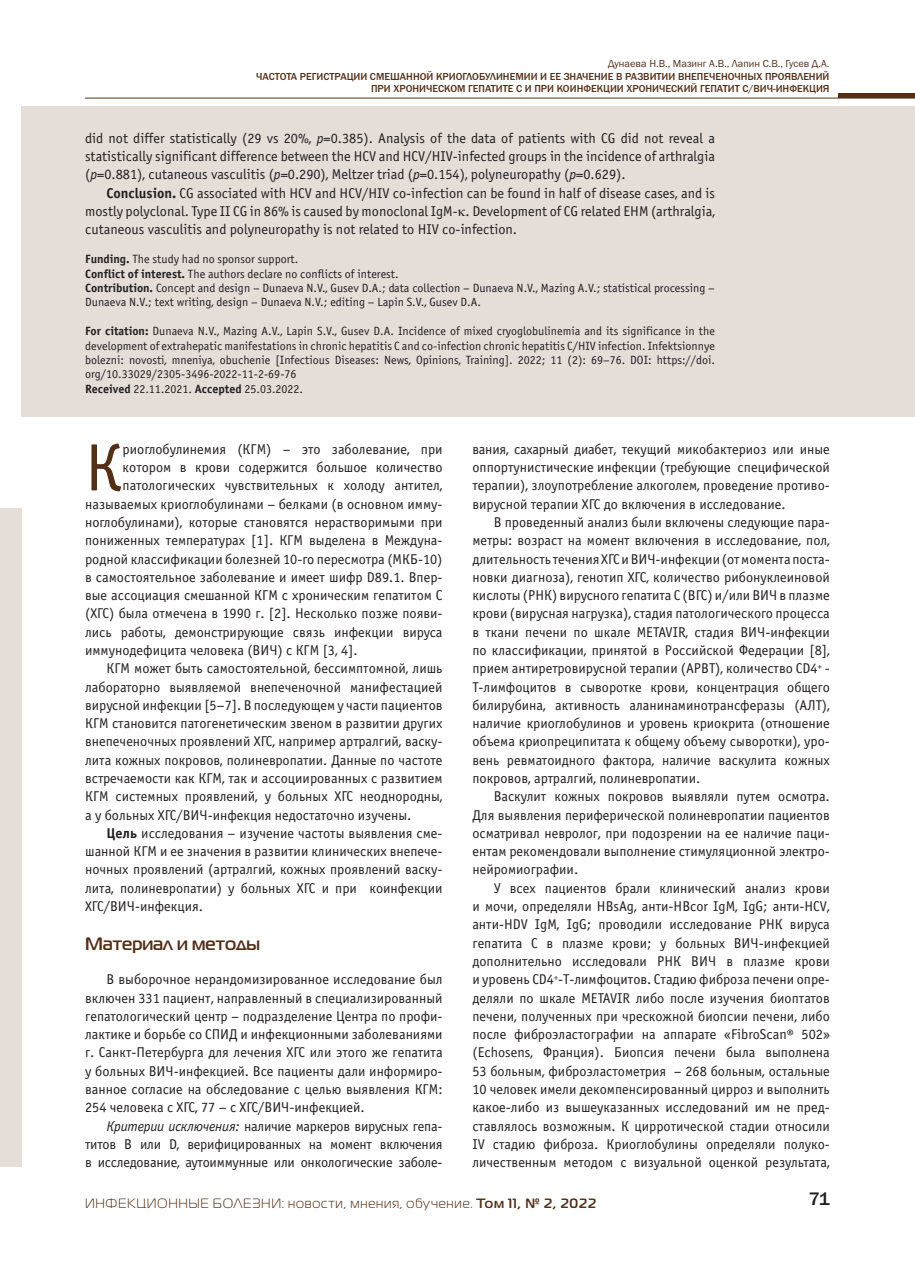
<style>
.page{position:relative;width:915px;height:1276px;background:#fff}
.page>*{position:absolute;margin:0;border:0;box-sizing:border-box;transform-origin:0 0}
.t1{font:67.05px "Officina Sans C";color:#532f18}
.t2{font:500 18.75px "Franklin Gothic";color:#231f20}
.t3{font:700 18px "Magistral C";color:#532f18}
.t4{font:14.25px/18.3px "Officina Sans C";color:#231f20;text-align:justify}
.t5{font:13.5px "Magistral C";letter-spacing:.055em;color:#532f18}
.t6{font:12px/14.4px "Officina Sans C";color:#231f20}
.t7{font:500 10.5px/12.6px "Franklin Gothic";color:#532f18;text-align:right}
.t8{font:10.5px "Franklin Gothic";color:#532f18}
.s1{font-style:italic}
.s2{font-weight:700}
</style>
<div class="page">
<hr style="left:85px;top:98px;width:829px;height:1px;background:#6b4b33">
<hr style="left:837px;top:94px;width:77px;height:4px;background:#532f18">
<div style="left:0;top:509px;width:21px;height:658px;background:#e5ded8"></div>
<div style="left:21px;top:106px;width:893px;height:311px;background:#e5ded8"></div>
<p class="t8" style="left:608px;top:60px;width:223px">Дунаева Н.В., Мазинг А.В., Лапин С.В., Гусев Д.А.</p>
<p class="t7" style="left:256px;top:70px;width:574px">ЧАСТОТА РЕГИСТРАЦИИ СМЕШАННОЙ КРИОГЛОБУЛИНЕМИИ И ЕЕ ЗНАЧЕНИЕ В РАЗВИТИИ ВНЕПЕЧЕНОЧНЫХ ПРОЯВЛЕНИЙ<br>ПРИ ХРОНИЧЕСКОМ ГЕПАТИТЕ С И ПРИ КОИНФЕКЦИИ ХРОНИЧЕСКИЙ ГЕПАТИТ С/ВИЧ-ИНФЕКЦИЯ</p>
<p class="t4" style="left:85px;top:130px;width:631px">did not differ statistically (29 vs 20%, <span class="s1">p</span>=0.385). Analysis of the data of patients with CG did not reveal a statistically significant difference between the HCV and HCV/HIV-infected groups in the incidence of arthralgia (<span class="s1">p</span>=0.881), cutaneous vasculitis (<span class="s1">p</span>=0.290), Meltzer triad (<span class="s1">p</span>=0.154), polyneuropathy (<span class="s1">p</span>=0.629).</p>
<p class="t4" style="left:85px;top:185px;width:631px;text-indent:21px"><span class="s2">Conclusion.</span> CG associated with HCV and HCV/HIV co-infection can be found in half of disease cases, and is mostly polyclonal. Type II CG in 86% is caused by monoclonal IgM- . Development of CG related EHM (arthralgia, cutaneous vasculitis and polyneuropathy is not related to HIV co-infection.</p>
<p class="t6" style="left:85px;top:253px;width:631px"><span class="s2">Funding.</span> The study had no sponsor support.<br><span class="s2">Conflict of interest.</span> The authors declare no conflicts of interest.<br><span class="s2">Contribution.</span> Concept and design – Dunaeva N.V., Gusev D.A.; data collection – Dunaeva N.V., Mazing A.V.; statistical processing – Dunaeva N.V.; text writing, design – Dunaeva N.V.; editing – Lapin S.V., Gusev D.A.</p>
<p class="t6" style="left:85px;top:325px;width:631px"><span class="s2">For citation:</span> Dunaeva N.V., Mazing A.V., Lapin S.V., Gusev D.A. Incidence of mixed cryoglobulinemia and its significance in the development of extrahepatic manifestations in chronic hepatitis C and co-infection chronic hepatitis C/HIV infection. Infektsionnye bolezni: novosti, mneniya, obuchenie [Infectious Diseases: News, Opinions, Training]. 2022; 11 (2): 69–76. DOI: https://doi. org/10.33029/2305-3496-2022-11-2-69-76<br><span class="s2">Received</span> 22.11.2021. <span class="s2">Accepted</span> 25.03.2022.</p>
<h1 class="t1" style="left:85px;top:443px;width:39px">К</h1>
<p class="t4" style="left:123px;top:441px;width:321px">риоглобулинемия (КГМ) – это заболевание, при</p>
<p class="t4" style="left:123px;top:459px;width:321px">котором в крови содержится большое количество</p>
<p class="t4" style="left:123px;top:478px;width:321px">патологических чувствительных к холоду антител,</p>
<p class="t4" style="left:85px;top:496px;width:359px">называемых криоглобулинами – белками (в основном имму-</p>
<p class="t4" style="left:85px;top:514px;width:359px">ноглобулинами), которые становятся нерастворимыми при</p>
<p class="t4" style="left:85px;top:532px;width:359px">пониженных температурах [1]. КГМ выделена в Междуна-</p>
<p class="t4" style="left:85px;top:551px;width:359px">родной классификации болезней 10-го пересмотра (МКБ-10)</p>
<p class="t4" style="left:85px;top:569px;width:359px">в самостоятельное заболевание и имеет шифр D89.1. Впер-</p>
<p class="t4" style="left:85px;top:587px;width:359px">вые ассоциация смешанной КГМ с хроническим гепатитом С</p>
<p class="t4" style="left:85px;top:606px;width:359px">(ХГС) была отмечена в 1990 г. [2]. Несколько позже появи-</p>
<p class="t4" style="left:85px;top:624px;width:359px">лись работы, демонстрирующие связь инфекции вируса</p>
<p class="t4" style="left:85px;top:642px;width:274px">иммунодефицита человека (ВИЧ) с КГМ [3, 4].</p>
<p class="t4" style="left:106px;top:660px;width:337px">КГМ может быть самостоятельной, бессимптомной, лишь</p>
<p class="t4" style="left:85px;top:679px;width:359px">лабораторно выявляемой внепеченочной манифестацией</p>
<p class="t4" style="left:85px;top:697px;width:359px">вирусной инфекции [5–7]. В последующем у части пациентов</p>
<p class="t4" style="left:85px;top:715px;width:359px">КГМ становится патогенетическим звеном в развитии других</p>
<p class="t4" style="left:85px;top:734px;width:359px">внепеченочных проявлений ХГС, например артралгий, васку-</p>
<p class="t4" style="left:85px;top:752px;width:359px">лита кожных покровов, полиневропатии. Данные по частоте</p>
<p class="t4" style="left:85px;top:770px;width:359px">встречаемости как КГМ, так и ассоциированных с развитием</p>
<p class="t4" style="left:85px;top:788px;width:359px">КГМ системных проявлений, у больных ХГС неоднородны,</p>
<p class="t4" style="left:85px;top:807px;width:327px">а у больных ХГС/ВИЧ-инфекция недостаточно изучены.</p>
<p class="t4" style="left:106px;top:825px;width:337px"><span class="s2">Цель</span> исследования – изучение частоты выявления сме-</p>
<p class="t4" style="left:85px;top:843px;width:359px">шанной КГМ и ее значения в развитии клинических внепече-</p>
<p class="t4" style="left:85px;top:862px;width:359px">ночных проявлений (артралгий, кожных проявлений васку-</p>
<p class="t4" style="left:85px;top:880px;width:359px">лита, полиневропатии) у больных ХГС и при коинфекции</p>
<p class="t4" style="left:85px;top:898px;width:119px">ХГС/ВИЧ-инфекция.</p>
<p class="t3" style="left:85px;top:937px;width:176px">Материал и методы</p>
<p class="t4" style="left:85px;top:971px;width:359px;text-indent:21px">В выборочное нерандомизированное исследование был включен 331 пациент, направленный в специализированный гепатологический центр – подразделение Центра по профи&shy;лактике и борьбе со СПИД и инфекционными заболеваниями г. Санкт-Петербурга для лечения ХГС или этого же гепатита у больных ВИЧ-инфекцией. Все пациенты дали информиро&shy;ванное согласие на обследование с целью выявления КГМ:<br>254 человека с ХГС, 77 – с ХГС/ВИЧ-инфекцией.</p>
<p class="t4" style="left:85px;top:1117px;width:359px;text-indent:21px"><span class="s1">Критерии исключения:</span> наличие маркеров вирусных гепа&shy;титов В или D, верифицированных на момент включения в исследование, аутоиммунные или онкологические заболе-</p>
<p class="t4" style="left:472px;top:441px;width:359px">вания, сахарный диабет, текущий микобактериоз или иные оппортунистические инфекции (требующие специфической терапии), злоупотребление алкоголем, проведение противо&shy;вирусной терапии ХГС до включения в исследование.</p>
<p class="t4" style="left:472px;top:514px;width:359px;text-indent:21px">В проведенный анализ были включены следующие пара&shy;метры: возраст на момент включения в исследование, пол, длительность течения ХГС и ВИЧ-инфекции (от момента поста&shy;новки диагноза), генотип ХГС, количество рибонуклеиновой кислоты (РНК) вирусного гепатита С (ВГС) и/или ВИЧ в плазме крови (вирусная нагрузка), стадия патологического процесса в ткани печени по шкале METAVIR, стадия ВИЧ-инфекции по классификации, принятой в Российской Федерации [8], прием антиретровирусной терапии (АРBТ), количество CD4<sup>+</sup> - Т-лимфоцитов в сыворотке крови, концентрация общего билирубина, активность аланинаминотрансферазы (АЛТ), наличие криоглобулинов и уровень криокрита (отношение объема криопреципитата к общему объему сыворотки), уро&shy;вень ревматоидного фактора, наличие васкулита кожных покровов, артралгий, полиневропатии.</p>
<p class="t4" style="left:472px;top:788px;width:359px;text-indent:21px">Васкулит кожных покровов выявляли путем осмотра.<br>Для выявления периферической полиневропатии пациентов осматривал невролог, при подозрении на ее наличие паци&shy;ентам рекомендовали выполнение стимуляционной электро&shy;нейромиографии.</p>
<p class="t4" style="left:472px;top:880px;width:359px;text-indent:21px">У всех пациентов брали клинический анализ крови и мочи, определяли HBsAg, анти-HBcor IgM, IgG; анти-HCV, анти-HDV IgM, IgG; проводили исследование РНК вируса гепатита С в плазме крови; у больных ВИЧ-инфекцией дополнительно исследовали РНК ВИЧ в плазме крови и уровень CD4<sup>+</sup>-Т-лимфоцитов. Стадию фиброза печени опре&shy;деляли по шкале METAVIR либо после изучения биоптатов печени, полученных при чрескожной биопсии печени, либо после фиброэластографии на аппарате «FibroScan® 502» (Echosens, Франция). Биопсия печени была выполнена 53 больным, фиброэластометрия – 268 больным, остальные 10 человек имели декомпенсированный цирроз и выполнить какое-либо из вышеуказанных исследований им не пред&shy;ставлялось возможным. К цирротической стадии относили IV стадию фиброза. Криоглобулины определяли полуко&shy;личественным методом с визуальной оценкой результата,</p>
<p class="t5" style="left:85px;top:1198px;width:512px">ИНФЕКЦИОННЫЕ БОЛЕЗНИ: новости, мнения, обучение. <span class="s2">Том 11, № 2, 2022</span></p>
<h2 class="t2" style="left:808px;top:1192px;width:22px">71</h2>
</div>
